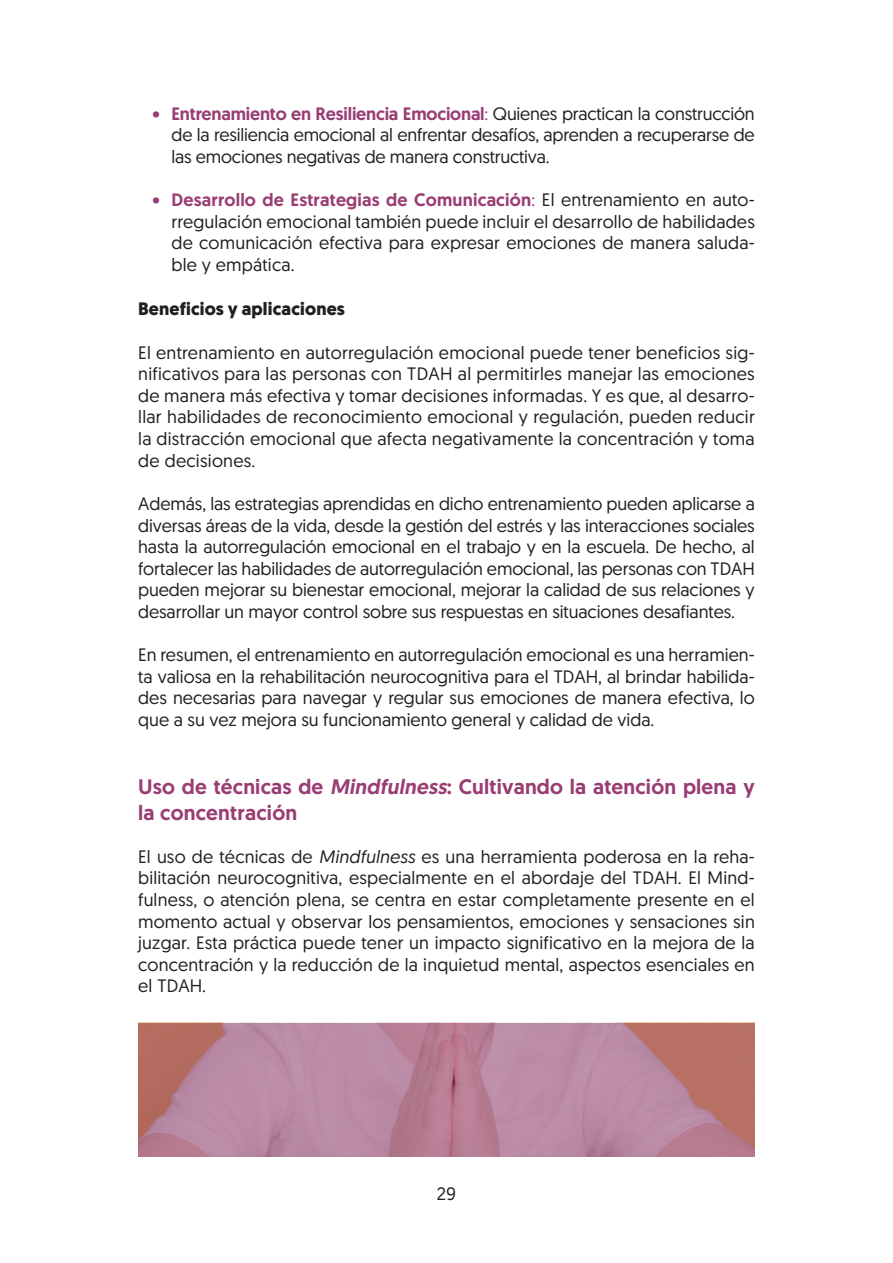
<style>
.page{position:relative;width:893px;height:1263px;background:#fff}
.page>*{position:absolute;margin:0;border:0;box-sizing:border-box;transform-origin:0 0}
.t1{font:500 21px/25.2px "Geomanist";letter-spacing:.01em;color:#993d73}
.t2{font:18px/21.6px "Geomanist";color:#231f20;text-align:justify}
.t3{font:700 18px "Geomanist";letter-spacing:.01em;color:#231f20}
.t4{font:700 18px "Geomanist";color:#993d73}
.s1{font-weight:500;color:#993d73}
.s2{color:#993d73}
.s3{font-style:italic}
</style>
<div class="page">
<img style="left:138px;top:1023px;width:617px;height:134px">
<p class="t4" style="left:153px;top:101px;width:9px">•</p>
<p class="t4" style="left:153px;top:188px;width:9px">•</p>
<p class="t2" style="left:171px;top:102px;width:585px"><span class="s1">Entrenamiento en Resiliencia Emocional</span><span class="s2">:</span> Quienes practican la construcción de la resiliencia emocional al enfrentar desafíos, aprenden a recuperarse de las emociones negativas de manera constructiva.</p>
<p class="t2" style="left:171px;top:189px;width:585px"><span class="s1">Desarrollo de Estrategias de Comunicación</span><span class="s2">:</span> El entrenamiento en auto&shy;rregulación emocional también puede incluir el desarrollo de habilidades de comunicación efectiva para expresar emociones de manera saluda&shy;ble y empática.</p>
<p class="t3" style="left:138px;top:297px;width:208px">Beneficios y aplicaciones</p>
<p class="t2" style="left:138px;top:341px;width:618px">El entrenamiento en autorregulación emocional puede tener beneficios sig&shy;nificativos para las personas con TDAH al permitirles manejar las emociones de manera más efectiva y tomar decisiones informadas. Y es que, al desarro&shy;llar habilidades de reconocimiento emocional y regulación, pueden reducir la distracción emocional que afecta negativamente la concentración y toma de decisiones.</p>
<p class="t2" style="left:138px;top:492px;width:618px">Además, las estrategias aprendidas en dicho entrenamiento pueden aplicarse a diversas áreas de la vida, desde la gestión del estrés y las interacciones sociales hasta la autorregulación emocional en el trabajo y en la escuela. De hecho, al fortalecer las habilidades de autorregulación emocional, las personas con TDAH pueden mejorar su bienestar emocional, mejorar la calidad de sus relaciones y desarrollar un mayor control sobre sus respuestas en situaciones desafiantes.</p>
<p class="t2" style="left:138px;top:643px;width:618px">En resumen, el entrenamiento en autorregulación emocional es una herramien&shy;ta valiosa en la rehabilitación neurocognitiva para el TDAH, al brindar habilida&shy;des necesarias para navegar y regular sus emociones de manera efectiva, lo que a su vez mejora su funcionamiento general y calidad de vida.</p>
<p class="t1" style="left:138px;top:774px;width:618px">Uso de técnicas de <span class="s3">Mindfulness</span>: Cultivando la atención plena y la concentración</p>
<p class="t2" style="left:138px;top:845px;width:618px">El uso de técnicas de <span class="s3">Mindfulness</span> es una herramienta poderosa en la reha&shy;bilitación neurocognitiva, especialmente en el abordaje del TDAH. El Mind&shy;fulness, o atención plena, se centra en estar completamente presente en el momento actual y observar los pensamientos, emociones y sensaciones sin juzgar. Esta práctica puede tener un impacto significativo en la mejora de la concentración y la reducción de la inquietud mental, aspectos esenciales en el TDAH.</p>
<p class="t2" style="left:437px;top:1182px;width:21px">29</p>
</div>
